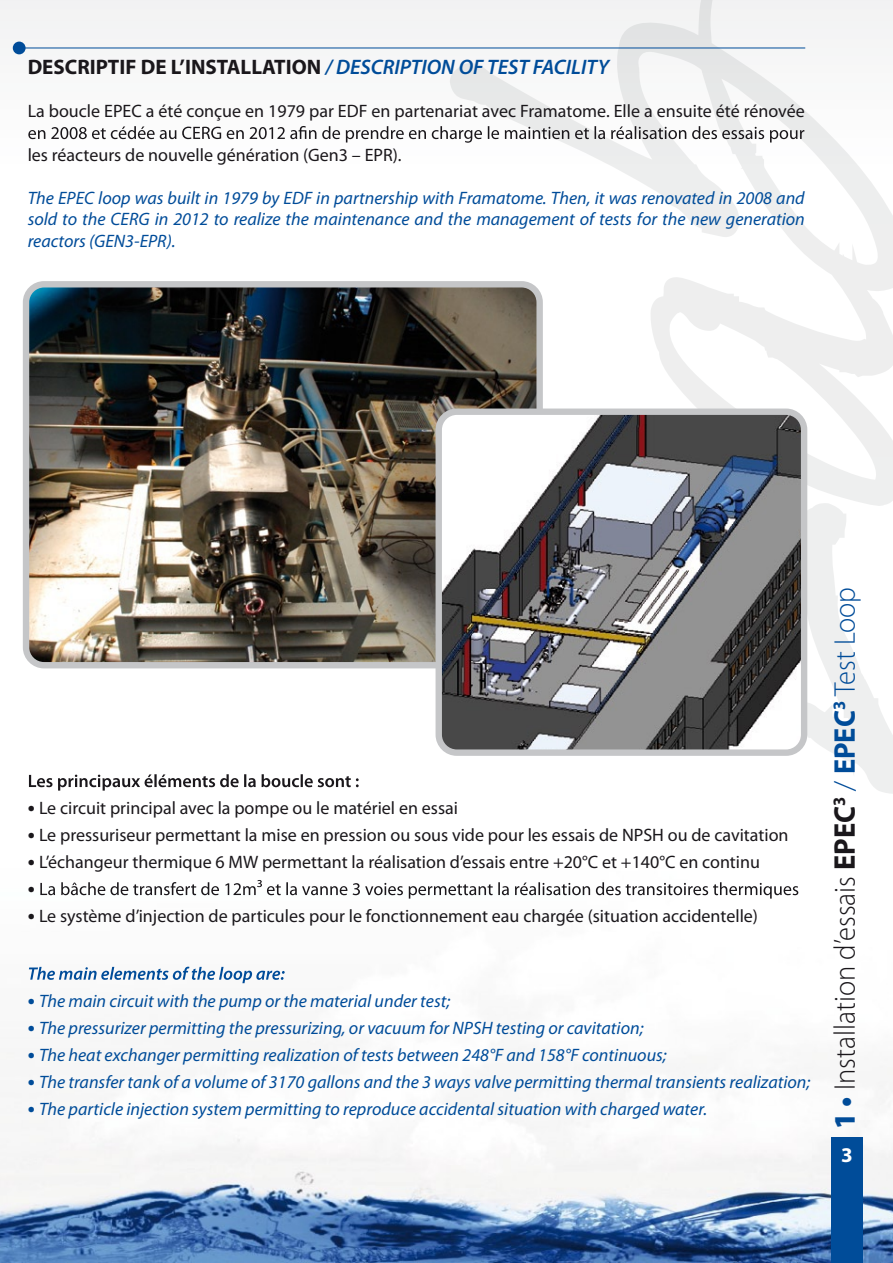
<style>
.page{position:relative;width:893px;height:1263px;background:#fff}
.page>*{position:absolute;margin:0;border:0;box-sizing:border-box;transform-origin:0 0}
.t1{font:300 30px "Myriad Pro";color:#1a171b;scale:.95 1}
.t2{font:700 21px "Myriad Pro";color:#1a171b}
.t3{font:700 21px "Myriad Pro";color:#fff}
.t4{font:italic 18px/21.6px "Myriad Pro";color:#004c99;text-align:justify}
.t5{font:18px "Myriad Pro";color:#1a171b}
.s1{font-weight:600;font-style:italic;color:#004c99}
.s2{font-weight:700;font-size:21px}
.s3{font-weight:700;font-style:normal;font-size:21px}
.s4{font-weight:900;color:#004c99}
.s5{font-weight:700}
.s6{color:#004c99}
.s7{font-weight:700;color:#004c99}
</style>
<div class="page">
<img style="left:0;top:288px;width:893px;height:975px">
<svg style="left:444px;top:198px;width:449px;height:596px"></svg>
<svg style="left:0;top:0;width:893px;height:198px"></svg>
<div style="left:832px;top:1137px;width:31px;height:126px;background:#004c99"></div>
<img style="left:26px;top:284px;width:514px;height:381px;border-radius:18px">
<div style="left:23px;top:281px;width:520px;height:387px;border:6px solid #c5c6c8;border-radius:18px"></div>
<img style="left:439px;top:412px;width:365px;height:341px;border-radius:18px">
<div style="left:436px;top:408px;width:371px;height:348px;border:6px solid #c5c6c8;border-radius:18px"></div>
<hr style="left:19px;top:48px;width:786px;height:1px;background:#004c99">
<div style="left:13px;top:42px;width:13px;height:12px;background:#004c99;border-radius:50%"></div>
<svg style="left:28px;top:126px;width:776px;height:17px"></svg>
<svg style="left:29px;top:774px;width:330px;height:16px"></svg>
<svg style="left:40px;top:880px;width:758px;height:18px"></svg>
<svg style="left:29px;top:967px;width:256px;height:16px"></svg>
<p class="t2" style="left:28px;top:53px;width:583px">DESCRIPTIF DE L’INSTALLATION <span class="s1">/ DESCRIPTION OF TEST FACILITY</span></p>
<p class="t5" style="left:28px;top:100px;width:779px">La boucle EPEC a été conçue en 1979 par EDF en partenariat avec Framatome. Elle a ensuite été rénovée</p>
<p class="t5" style="left:28px;top:143px;width:375px">les réacteurs de nouvelle génération (Gen3 – EPR).</p>
<p class="t4" style="left:28px;top:187px;width:779px">The EPEC loop was built in 1979 by EDF in partnership with Framatome. Then, it was renovated in 2008 and sold to the CERG in 2012 to realize the maintenance and the management of tests for the new generation reactors (GEN3-EPR).</p>
<p class="t5" style="left:28px;top:797px;width:432px"><span class="s2">•</span> Le circuit principal avec la pompe ou le matériel en essai</p>
<p class="t5" style="left:28px;top:824px;width:762px"><span class="s2">•</span> Le pressuriseur permettant la mise en pression ou sous vide pour les essais de NPSH ou de cavitation</p>
<p class="t5" style="left:28px;top:851px;width:734px"><span class="s2">•</span> L’échangeur thermique 6 MW permettant la réalisation d’essais entre +20°C et +140°C en continu</p>
<p class="t2" style="left:28px;top:874px;width:9px">•</p>
<p class="t5" style="left:28px;top:905px;width:732px"><span class="s2">•</span> Le système d’injection de particules pour le fonctionnement eau chargée (situation accidentelle)</p>
<p class="t4" style="left:28px;top:989px;width:424px"><span class="s3">•</span> The main circuit with the pump or the material under test;</p>
<p class="t4" style="left:28px;top:1016px;width:617px"><span class="s3">•</span> The pressurizer permitting the pressurizing, or vacuum for NPSH testing or cavitation;</p>
<p class="t4" style="left:28px;top:1043px;width:640px"><span class="s3">•</span> The heat exchanger permitting realization of tests between 248°F and 158°F continuous;</p>
<p class="t4" style="left:28px;top:1070px;width:784px"><span class="s3">•</span> The transfer tank of a volume of 3170 gallons and the 3 ways valve permitting thermal transients realization;</p>
<p class="t4" style="left:28px;top:1097px;width:681px"><span class="s3">•</span> The particle injection system permitting to reproduce accidental situation with charged water.</p>
<p class="t1" style="left:827px;top:1129px;width:572px;rotate:-90deg"><span class="s4">1 •</span> Installation d’essais <span class="s5">EPEC</span><sup>3</sup> <span class="s6">/</span> <span class="s7">EPEC</span><sup>3</sup> <span class="s6">Test Loop</span></p>
<p class="t3" style="left:841px;top:1141px;width:13px">3</p>
</div>
